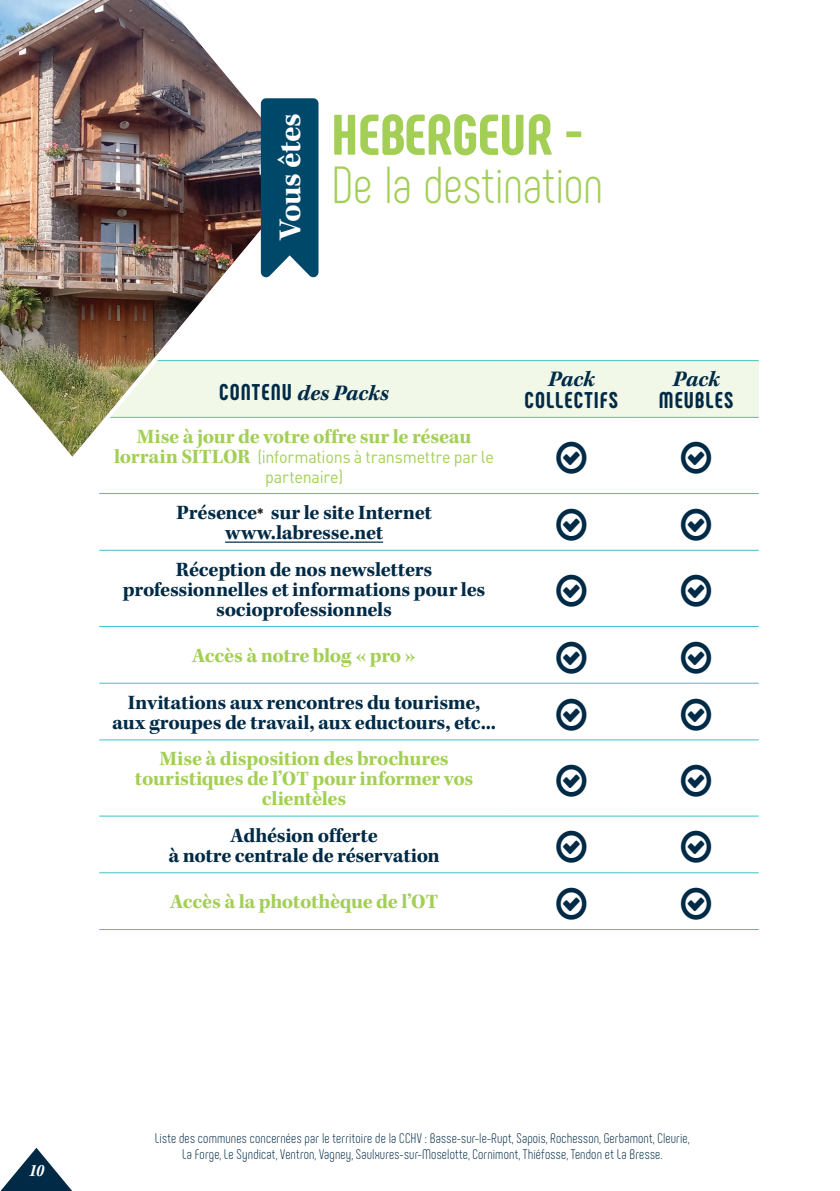
<style>
.page{position:relative;width:840px;height:1191px;background:#fff}
.page>*{position:absolute;margin:0;border:0;box-sizing:border-box;transform-origin:0 0}
.t1{font:800 57px "Phenomena";color:#a3cf57;scale:1.05 1}
.t2{font:300 52px "Phenomena";letter-spacing:-.005em;color:#a3cf57;scale:.95 1}
.t3{font:700 32.4px "Kepler Std";letter-spacing:-.015em;color:#fff}
.t4{font:italic 700 22.8px "Kepler Std";letter-spacing:-.01em;color:#002a46}
.t5{font:800 22.8px "Phenomena";letter-spacing:.05em;color:#002a46}
.t6{font:700 20.8px/20px "Kepler Std";letter-spacing:-.015em;color:#002a46;text-align:center}
.t7{font:700 20.8px/20px "Kepler Std";letter-spacing:-.015em;color:#a3cf57;text-align:center}
.t8{font:18px "Kepler Std Bold Scn It";color:#fff;scale:.94 1}
.t9{font:17.2px/20px "DIN Pro";letter-spacing:-.015em;color:#a3cf57;text-align:center;scale:.94 1}
.t10{font:300 14px/16px "Phenomena";letter-spacing:.015em;color:#002a46;text-align:center;scale:.94 1}
.s1{font-family:"Phenomena";font-weight:800;font-style:normal}
.s2{font-family:"Kepler Std";font-weight:700;font-size:20.8px}
.s3{font-family:"DIN Pro";font-size:15.4px;color:#231f20}
</style>
<div class="page">
<div style="left:315px;top:361px;width:443px;height:56px;background:#f2f8e8"></div>
<hr style="left:99px;top:360px;width:409px;height:1px;background:#41c1c6">
<hr style="left:508px;top:360px;width:125px;height:1px;background:#41c1c6">
<hr style="left:633px;top:360px;width:125px;height:1px;background:#41c1c6">
<hr style="left:99px;top:417px;width:409px;height:1px;background:#41c1c6">
<hr style="left:508px;top:417px;width:125px;height:1px;background:#41c1c6">
<hr style="left:633px;top:417px;width:125px;height:1px;background:#41c1c6">
<hr style="left:99px;top:493px;width:409px;height:1px;background:#41c1c6">
<hr style="left:508px;top:493px;width:125px;height:1px;background:#41c1c6">
<hr style="left:633px;top:493px;width:125px;height:1px;background:#41c1c6">
<hr style="left:508px;top:550px;width:125px;height:1px;background:#41c1c6">
<hr style="left:633px;top:550px;width:125px;height:1px;background:#41c1c6">
<hr style="left:508px;top:626px;width:125px;height:1px;background:#41c1c6">
<hr style="left:633px;top:626px;width:125px;height:1px;background:#41c1c6">
<hr style="left:508px;top:682px;width:125px;height:1px;background:#41c1c6">
<hr style="left:633px;top:682px;width:125px;height:1px;background:#41c1c6">
<hr style="left:508px;top:739px;width:125px;height:1px;background:#41c1c6">
<hr style="left:633px;top:739px;width:125px;height:1px;background:#41c1c6">
<hr style="left:508px;top:815px;width:125px;height:1px;background:#41c1c6">
<hr style="left:633px;top:815px;width:125px;height:1px;background:#41c1c6">
<hr style="left:508px;top:872px;width:125px;height:1px;background:#41c1c6">
<hr style="left:633px;top:872px;width:125px;height:1px;background:#41c1c6">
<hr style="left:508px;top:929px;width:125px;height:1px;background:#41c1c6">
<hr style="left:633px;top:929px;width:125px;height:1px;background:#41c1c6">
<hr style="left:99px;top:550px;width:409px;height:1px;background:#41c1c6">
<hr style="left:99px;top:626px;width:409px;height:1px;background:#41c1c6">
<hr style="left:99px;top:682px;width:409px;height:1px;background:#41c1c6">
<hr style="left:99px;top:739px;width:409px;height:1px;background:#41c1c6">
<hr style="left:99px;top:815px;width:409px;height:1px;background:#41c1c6">
<hr style="left:99px;top:872px;width:409px;height:1px;background:#41c1c6">
<hr style="left:99px;top:929px;width:409px;height:1px;background:#41c1c6">
<hr style="left:225px;top:541px;width:158px;height:2px;background:#002a46">
<img style="left:0;top:0;width:315px;height:457px">
<div style="left:261px;top:98px;width:57px;height:179px;background:#004869"></div>
<svg style="left:1px;top:1147px;width:71px;height:44px"></svg>
<h3 class="t3" style="left:271px;top:240px;width:128px;rotate:-90deg">Vous êtes</h3>
<h1 class="t1" style="left:331px;top:99px;width:240px">HEBERGEUR -</h1>
<h2 class="t2" style="left:331px;top:155px;width:287px">De la destination</h2>
<p class="t4" style="left:219px;top:380px;width:171px"><span class="s1">CONTENU</span> des Packs</p>
<p class="t7" style="left:137px;top:427px;width:336px">Mise à jour de votre offre sur le réseau</p>
<p class="t9" style="left:114px;top:445px;width:405px"><span class="s2">lorrain SITLOR</span> (informations à transmettre par le partenaire)</p>
<p class="t6" style="left:176px;top:503px;width:256px">Présence<span class="s3">*</span> sur le site Internet www.labresse.net</p>
<p class="t6" style="left:123px;top:560px;width:364px">Réception de nos newsletters professionnelles et informations pour les socioprofessionnels</p>
<p class="t7" style="left:192px;top:646px;width:225px">Accès à notre blog « pro »</p>
<p class="t6" style="left:112px;top:693px;width:385px">Invitations aux rencontres du tourisme, aux groupes de travail, aux eductours, etc...</p>
<p class="t7" style="left:135px;top:749px;width:340px">Mise à disposition des brochures touristiques de l’OT pour informer vos clientèles</p>
<p class="t6" style="left:168px;top:826px;width:273px">Adhésion offerte<br>à notre centrale de réservation</p>
<p class="t7" style="left:170px;top:892px;width:269px">Accès à la photothèque de l’OT</p>
<p class="t4" style="left:547px;top:365px;width:48px">Pack</p>
<p class="t5" style="left:524px;top:386px;width:95px">COLLECTIFS</p>
<p class="t4" style="left:672px;top:365px;width:48px">Pack</p>
<p class="t5" style="left:658px;top:386px;width:76px">MEUBLES</p>
<p class="t8" style="left:29px;top:1160px;width:18px">10</p>
<p class="t10" style="left:155px;top:1130px;width:569px">Liste des communes concernées par le territoire de la CCHV : Basse-sur-le-Rupt, Sapois, Rochesson, Gerbamont, Cleurie,<br>La Forge, Le Syndicat, Ventron, Vagney, Saulxures-sur-Moselotte, Cornimont, Thiéfosse, Tendon et La Bresse.</p>
</div>
